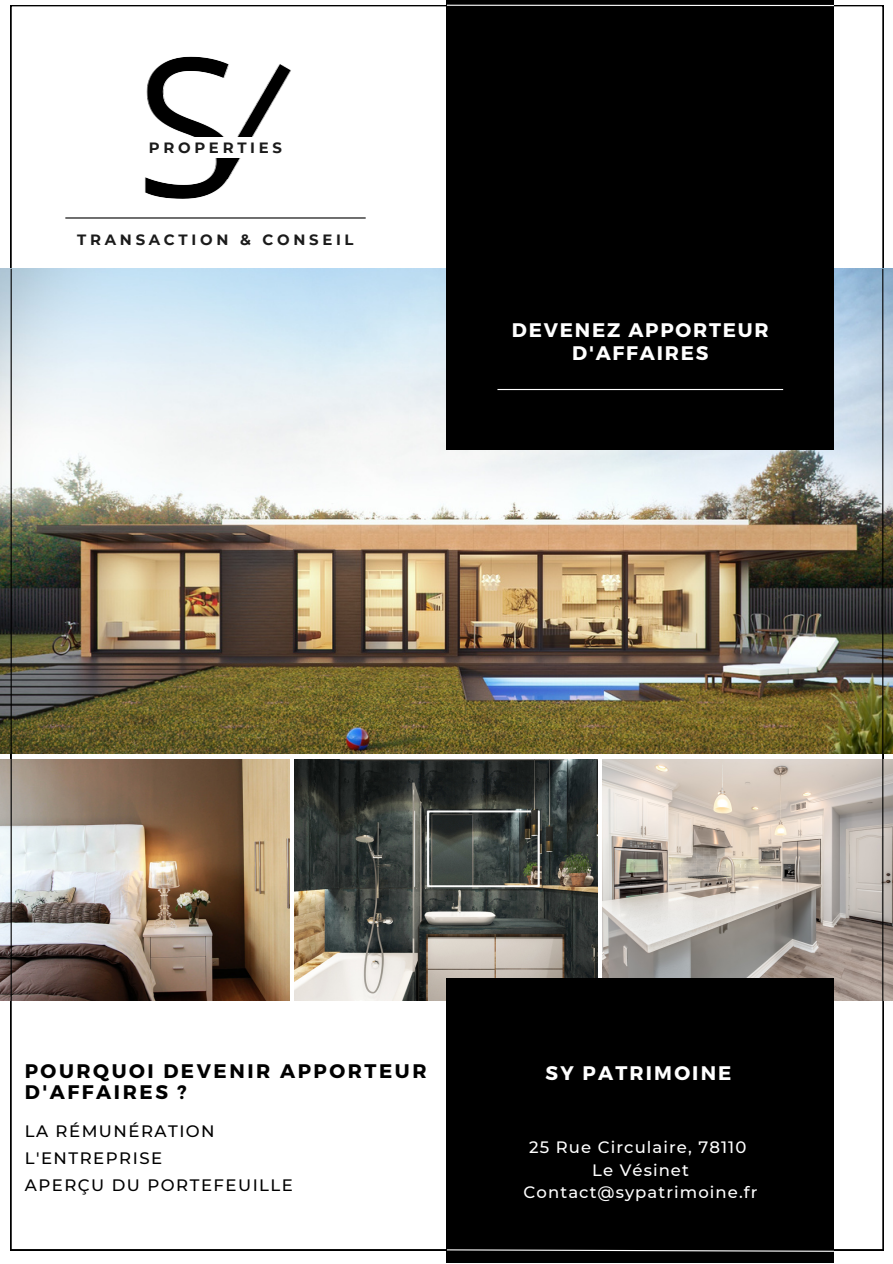
<style>
.page{position:relative;width:893px;height:1264px;background:#fff}
.page>*{position:absolute;margin:0;border:0;box-sizing:border-box;transform-origin:0 0}
.t1{font:700 19.65px "Montserrat";letter-spacing:.13em;color:#000}
.t2{font:700 19.65px/22.5px "Montserrat";letter-spacing:.09em;color:#fff;text-align:center}
.t3{font:700 19.65px "Montserrat";letter-spacing:.11em;color:#fff}
.t4{font:500 16.5px/22.5px "Montserrat";letter-spacing:.065em;color:#fff;text-align:center}
.t5{font:500 16.5px/27px "Montserrat";letter-spacing:.09em;color:#000}
.t6{font:700 14.85px "Montserrat";letter-spacing:.25em;color:#1b1b1b}
</style>
<div class="page">
<img style="left:0;top:269px;width:892px;height:484px">
<img style="left:0;top:759px;width:289px;height:241px">
<img style="left:295px;top:759px;width:302px;height:241px">
<img style="left:602px;top:759px;width:290px;height:241px">
<div style="left:446px;top:977px;width:388px;height:285px;background:#000"></div>
<div style="left:446px;top:0;width:388px;height:449px;background:#000"></div>
<img style="left:0;top:4px;width:499px;height:368px">
<div style="left:234px;top:173px;width:195px;height:31px;background:#fff"></div>
<hr style="left:65px;top:217px;width:300px;height:1px;background:#000">
<div style="left:90px;top:137px;width:268px;height:21px;background:#fff"></div>
<hr style="left:497px;top:389px;width:286px;height:1px;background:#fff">
<svg style="left:447px;top:1249px;width:388px;height:3px"></svg>
<hr style="left:447px;top:5px;width:386px;height:1px;background:#fff">
<hr style="left:11px;top:269px;width:1px;height:731px;background:#000">
<hr style="left:882px;top:269px;width:1px;height:731px;background:#000">
<p class="t6" style="left:149px;top:139px;width:135px">PROPERTIES</p>
<p class="t6" style="left:77px;top:230px;width:278px">TRANSACTION &amp; CONSEIL</p>
<p class="t2" style="left:512px;top:318px;width:258px">DEVENEZ APPORTEUR<br>D'AFFAIRES</p>
<p class="t1" style="left:25px;top:1057px;width:403px">POURQUOI DEVENIR APPORTEUR</p>
<p class="t3" style="left:545px;top:1059px;width:187px">SY PATRIMOINE</p>
<p class="t1" style="left:25px;top:1079px;width:164px">D'AFFAIRES ?</p>
<p class="t5" style="left:25px;top:1118px;width:270px">LA RÉMUNÉRATION<br>L'ENTREPRISE<br>APERÇU DU PORTEFEUILLE</p>
<p class="t4" style="left:523px;top:1136px;width:235px">25 Rue Circulaire, 78110<br>Le Vésinet<br>Contact@sypatrimoine.fr</p>
</div>
